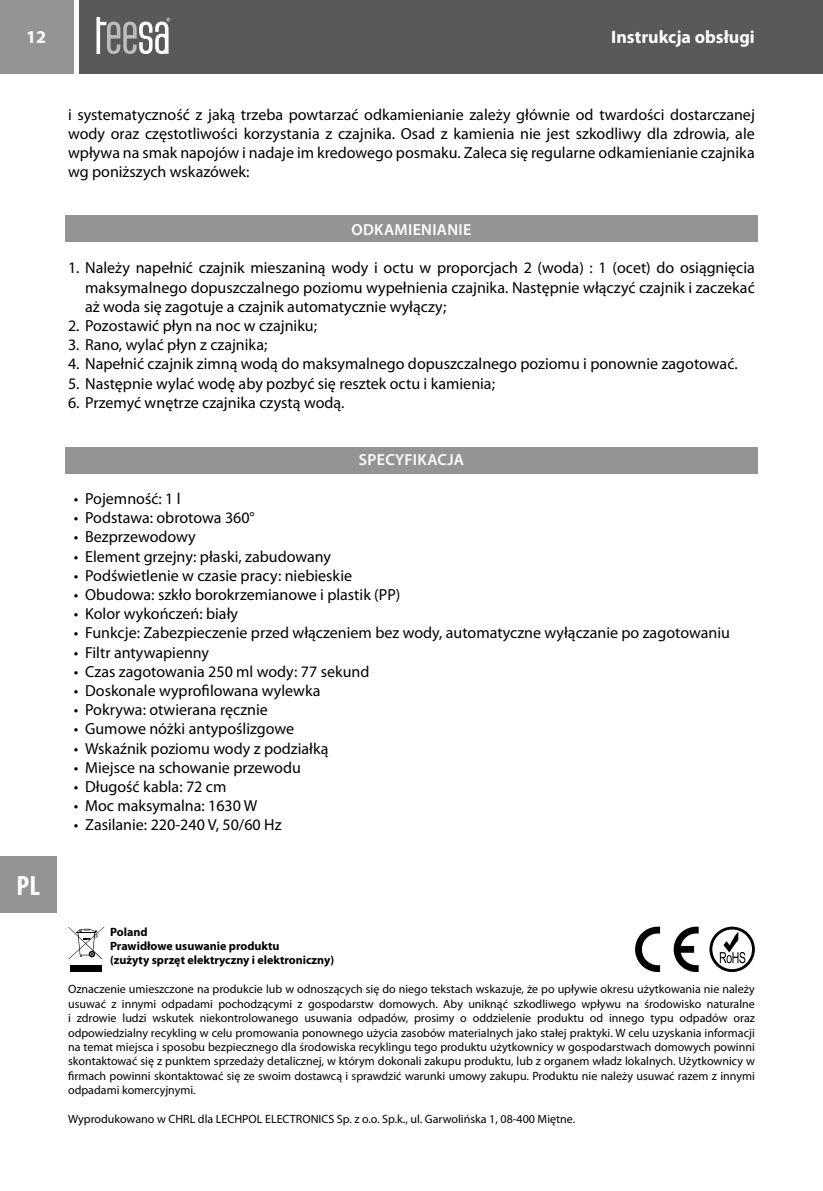
<style>
.page{position:relative;width:823px;height:1191px;background:#fff}
.page>*{position:absolute;margin:0;border:0;box-sizing:border-box;transform-origin:0 0}
.t1{font:700 condensed 28px "Myriad Pro";color:#fff}
.t2{font:700 18px "Myriad Pro";color:#fff}
.t3{font:16px/19.2px "Myriad Pro";color:#000;text-align:justify}
.t4{font:600 16px "Myriad Pro";letter-spacing:.02em;color:#fff}
.t5{font:12px/14.4px "Myriad Pro";color:#000;text-align:justify}
.t6{font:700 12px/14.4px "Myriad Pro";color:#000}
</style>
<div class="page">
<div style="left:0;top:856px;width:57px;height:57px;background:#929496"></div>
<div style="left:0;top:0;width:74px;height:74px;background:#929496"></div>
<div style="left:79px;top:0;width:743px;height:74px;background:#59595b"></div>
<svg style="left:96px;top:17px;width:74px;height:37px"></svg>
<div style="left:65px;top:215px;width:692px;height:27px;background:#929496"></div>
<div style="left:65px;top:447px;width:692px;height:26px;background:#929496"></div>
<div style="left:70px;top:965px;width:32px;height:7px;background:#000"></div>
<svg style="left:68px;top:927px;width:36px;height:32px"></svg>
<svg style="left:709px;top:926px;width:45px;height:46px"></svg>
<svg style="left:635px;top:926px;width:63px;height:46px"></svg>
<p class="t2" style="left:26px;top:30px;width:21px">12</p>
<p class="t2" style="left:611px;top:30px;width:145px">Instrukcja obsługi</p>
<p class="t3" style="left:68px;top:105px;width:687px">i systematyczność z jaką trzeba powtarzać odkamienianie zależy głównie od twardości dostarczanej wody oraz częstotliwości korzystania z czajnika. Osad z kamienia nie jest szkodliwy dla zdrowia, ale wpływa na smak napojów i nadaje im kredowego posmaku. Zaleca się regularne odkamienianie czajnika wg poniższych wskazówek:</p>
<p class="t4" style="left:351px;top:220px;width:121px">oDkAMIENIANIE</p>
<p class="t3" style="left:85px;top:259px;width:671px;text-indent:-17px">1. Należy napełnić czajnik mieszaniną wody i octu w proporcjach 2 (woda) : 1 (ocet) do osiągnięcia maksymalnego dopuszczalnego poziomu wypełnienia czajnika. Następnie włączyć czajnik i zaczekać aż woda się zagotuje a czajnik automatycznie wyłączy;</p>
<p class="t3" style="left:68px;top:316px;width:250px">2. Pozostawić płyn na noc w czajniku;</p>
<p class="t3" style="left:68px;top:335px;width:201px">3. Rano, wylać płyn z czajnika;</p>
<p class="t3" style="left:68px;top:355px;width:670px">4. Napełnić czajnik zimną wodą do maksymalnego dopuszczalnego poziomu i ponownie zagotować.</p>
<p class="t3" style="left:68px;top:374px;width:428px">5. Następnie wylać wodę aby pozbyć się resztek octu i kamienia;</p>
<p class="t3" style="left:68px;top:393px;width:278px">6. Przemyć wnętrze czajnika czystą wodą.</p>
<p class="t4" style="left:358px;top:450px;width:107px">SPECyfIkACjA</p>
<h1 class="t1" style="left:17px;top:869px;width:25px">PL</h1>
<p class="t3" style="left:74px;top:489px;width:108px">• Pojemność: 1 l</p>
<p class="t3" style="left:74px;top:508px;width:182px">• Podstawa: obrotowa 360°</p>
<p class="t3" style="left:74px;top:527px;width:123px">• Bezprzewodowy</p>
<p class="t3" style="left:74px;top:546px;width:259px">• Element grzejny: płaski, zabudowany</p>
<p class="t3" style="left:74px;top:565px;width:280px">• Podświetlenie w czasie pracy: niebieskie</p>
<p class="t3" style="left:74px;top:585px;width:328px">• Obudowa: szkło borokrzemianowe i plastik (PP)</p>
<p class="t3" style="left:74px;top:604px;width:166px">• Kolor wykończeń: biały</p>
<p class="t3" style="left:74px;top:623px;width:657px">• Funkcje: Zabezpieczenie przed włączeniem bez wody, automatyczne wyłączanie po zagotowaniu</p>
<p class="t3" style="left:74px;top:642px;width:137px">• Filtr antywapienny</p>
<p class="t3" style="left:74px;top:661px;width:297px">• Czas zagotowania 250 ml wody: 77 sekund</p>
<p class="t3" style="left:74px;top:681px;width:248px">• Doskonale wyprofilowana wylewka</p>
<p class="t3" style="left:74px;top:700px;width:195px">• Pokrywa: otwierana ręcznie</p>
<p class="t3" style="left:74px;top:719px;width:222px">• Gumowe nóżki antypoślizgowe</p>
<p class="t3" style="left:74px;top:738px;width:256px">• Wskaźnik poziomu wody z podziałką</p>
<p class="t3" style="left:74px;top:757px;width:228px">• Miejsce na schowanie przewodu</p>
<p class="t3" style="left:74px;top:777px;width:154px">• Długość kabla: 72 cm</p>
<p class="t3" style="left:74px;top:796px;width:185px">• Moc maksymalna: 1630 W</p>
<p class="t3" style="left:74px;top:815px;width:209px">• Zasilanie: 220-240 V, 50/60 Hz</p>
<p class="t6" style="left:110px;top:925px;width:225px">Poland<br>Prawidłowe usuwanie produktu<br>(zużyty sprzęt elektryczny i elektroniczny)</p>
<p class="t5" style="left:68px;top:982px;width:688px">Oznaczenie umieszczone na produkcie lub w odnoszących się do niego tekstach wskazuje, że po upływie okresu użytkowania nie należy usuwać z innymi odpadami pochodzącymi z gospodarstw domowych. Aby uniknąć szkodliwego wpływu na środowisko naturalne i zdrowie ludzi wskutek niekontrolowanego usuwania odpadów, prosimy o oddzielenie produktu od innego typu odpadów oraz odpowiedzialny recykling w celu promowania ponownego użycia zasobów materialnych jako stałej praktyki. W celu uzyskania informacji na temat miejsca i sposobu bezpiecznego dla środowiska recyklingu tego produktu użytkownicy w gospodarstwach domowych powinni skontaktować się z punktem sprzedaży detalicznej, w którym dokonali zakupu produktu, lub z organem władz lokalnych. Użytkownicy w firmach powinni skontaktować się ze swoim dostawcą i sprawdzić warunki umowy zakupu. Produktu nie należy usuwać razem z innymi odpadami komercyjnymi.</p>
<p class="t5" style="left:68px;top:1112px;width:508px">Wyprodukowano w CHRL dla LECHPOL ELECTRONICS Sp. z o.o. Sp.k., ul. Garwolińska 1, 08-400 Miętne.</p>
</div>
